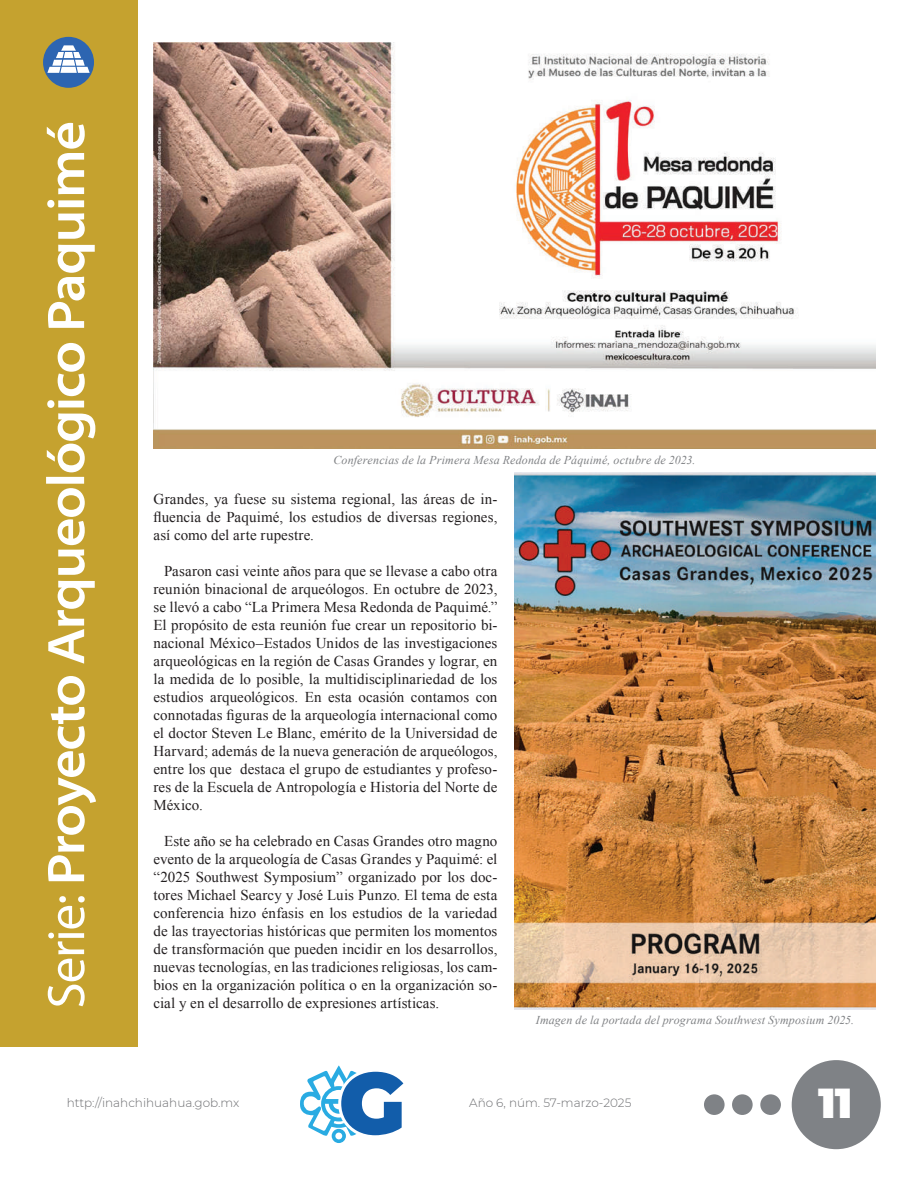
<style>
.page{position:relative;width:918px;height:1188px;background:#fff}
.page>*{position:absolute;margin:0;border:0;box-sizing:border-box;transform-origin:0 0}
.t1{font:53.1px "Myriad Pro";letter-spacing:-.02em;color:#fff}
.t2{font:900 42px "Montserrat";color:#fff}
.t3{font:15px/18px "Times New Roman";letter-spacing:.005em;color:#231f20;text-align:justify}
.t4{font:italic 12px "Times New Roman";letter-spacing:.015em;color:#808285}
.t5{font:300 12px "Montserrat";color:#6c6d70}
</style>
<div class="page">
<div style="left:792px;top:1060px;width:89px;height:89px;background:#7f8286;border-radius:50%"></div>
<div style="left:704px;top:1094px;width:21px;height:21px;background:#7f8286;border-radius:50%"></div>
<div style="left:732px;top:1094px;width:21px;height:21px;background:#7f8286;border-radius:50%"></div>
<div style="left:760px;top:1094px;width:21px;height:21px;background:#7f8286;border-radius:50%"></div>
<svg style="left:300px;top:1066px;width:103px;height:77px"></svg>
<div style="left:0;top:0;width:137px;height:1046px;background:#c5a22f"></div>
<svg style="left:46px;top:123px;width:50px;height:758px"></svg>
<div style="left:43px;top:37px;width:51px;height:51px;background:#2d65b1;border-radius:50%"></div>
<svg style="left:47px;top:45px;width:43px;height:28px"></svg>
<img style="left:514px;top:472px;width:361px;height:538px">
<img style="left:153px;top:43px;width:722px;height:406px">
<h1 class="t1" style="left:34px;top:1009px;width:116px;rotate:-90deg">Serie:</h1>
<p class="t4" style="left:333px;top:451px;width:364px">Conferencias de la Primera Mesa Redonda de Páquimé, octubre de 2023.</p>
<p class="t3" style="left:153px;top:490px;width:345px">Grandes, ya fuese su sistema regional, las áreas de in&shy;fluencia de Paquimé, los estudios de diversas regiones, así como del arte rupestre.</p>
<p class="t3" style="left:153px;top:562px;width:346px;text-indent:11px">Pasaron casi veinte años para que se llevase a cabo otra reunión binacional de arqueólogos. En octubre de 2023, se llevó a cabo “La Primera Mesa Redonda de Paquimé.” El propósito de esta reunión fue crear un repositorio bi&shy;nacional México–Estados Unidos de las investigaciones arqueológicas en la región de Casas Grandes y lograr, en la medida de lo posible, la multidisciplinariedad de los estudios arqueológicos. En esta ocasión contamos con connotadas figuras de la arqueología internacional como el doctor Steven Le Blanc, emérito de la Universidad de Harvard; además de la nueva generación de arqueólogos, entre los que destaca el grupo de estudiantes y profeso&shy;res de la Escuela de Antropología e Historia del Norte de México.</p>
<p class="t3" style="left:153px;top:832px;width:345px;text-indent:11px">Este año se ha celebrado en Casas Grandes otro magno evento de la arqueología de Casas Grandes y Paquimé: el “2025 Southwest Symposium” organizado por los doc&shy;tores Michael Searcy y José Luis Punzo. El tema de esta conferencia hizo énfasis en los estudios de la variedad de las trayectorias históricas que permiten los momentos de transformación que pueden incidir en los desarrollos, nuevas tecnologías, en las tradiciones religiosas, los cam&shy;bios en la organización política o en la organización so&shy;cial y en el desarrollo de expresiones artísticas.</p>
<p class="t4" style="left:536px;top:1012px;width:320px">Imagen de la portada del programa Southwest Symposium 2025.</p>
<p class="t5" style="left:67px;top:1095px;width:174px">http://inahchihuahua.gob.mx</p>
<p class="t5" style="left:469px;top:1095px;width:164px">Año 6, núm. 57-marzo-2025</p>
<h2 class="t2" style="left:818px;top:1075px;width:36px">11</h2>
</div>
